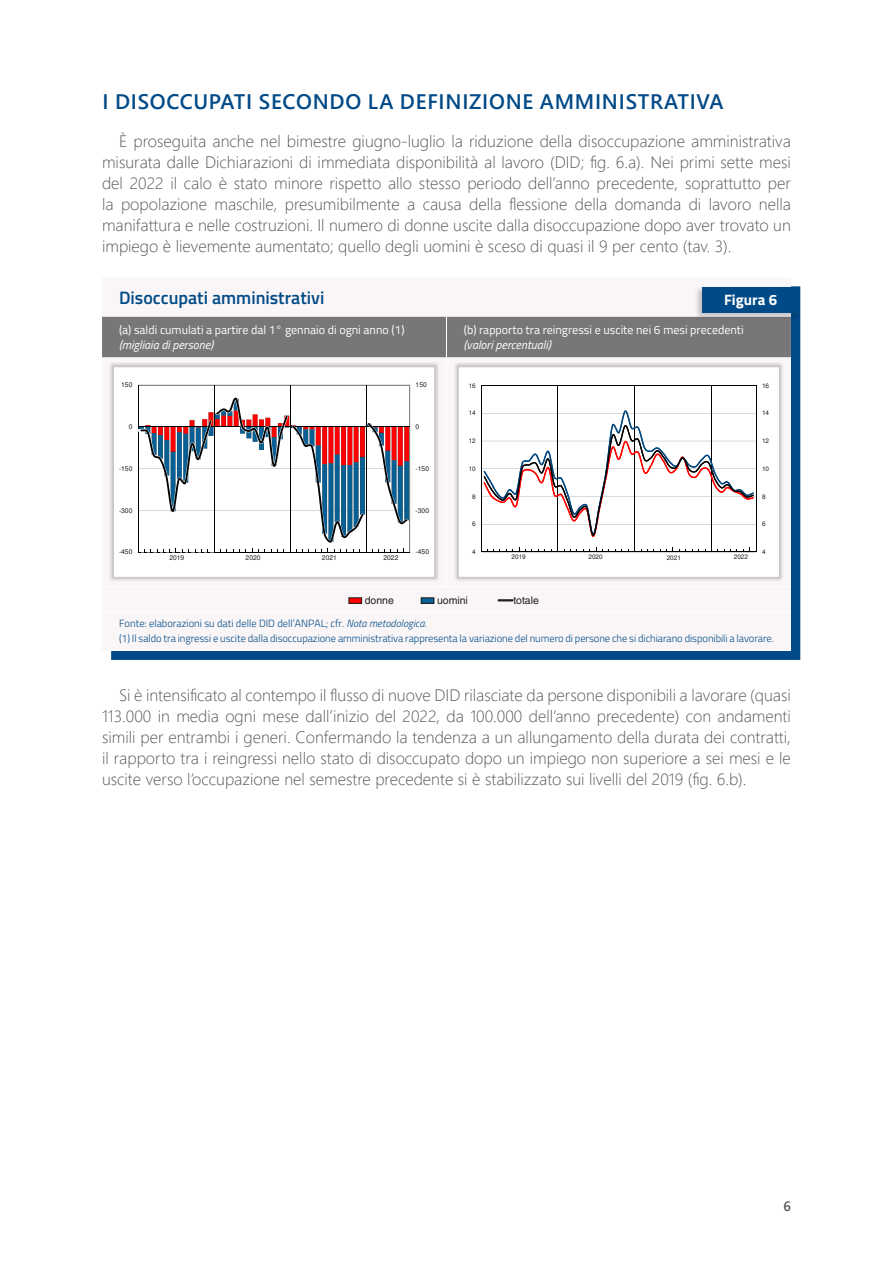
<style>
.page{position:relative;width:893px;height:1263px;background:#fff}
.page>*{position:absolute;margin:0;border:0;box-sizing:border-box;transform-origin:0 0}
.t1{font:600 21px "Segoe UI";letter-spacing:.035em;color:#004a87}
.t2{font:600 18px "Titillium";color:#004a87}
.t3{font:300 16.5px/21px "Segoe UI";color:#54555a;text-align:justify}
.t4{font:700 15px "Titillium";color:#fff}
.t5{font:600 13.5px "Segoe UI";color:#54555a}
.t6{font:12px "Titillium";color:#fff}
.t7{font:italic 12px "Titillium";color:#fff}
.t8{font:300 10.5px/15.5px "Titillium";letter-spacing:-.005em;color:#004a87}
.t9{font:10.5px "Helvetica LT Std";color:#1d1d1b}
.t10{font:6.75px "Helvetica";letter-spacing:-.005em;color:#1d1d1b}
.t11{font:6.45px "Helvetica";letter-spacing:-.005em;color:#1d1d1b}
.s1{font-style:italic}
</style>
<div class="page">
<div style="left:111px;top:287px;width:689px;height:373px;background:#004a87"></div>
<div style="left:102px;top:287px;width:689px;height:364px;background:#faf6f7"></div>
<div style="left:102px;top:317px;width:689px;height:40px;background:#77777a"></div>
<hr style="left:446px;top:317px;width:1px;height:40px;background:#fff">
<hr style="left:446px;top:357px;width:1px;height:229px;background:#fff">
<hr style="left:102px;top:586px;width:344px;height:1px;background:#fff">
<hr style="left:446px;top:586px;width:345px;height:1px;background:#fff">
<hr style="left:102px;top:612px;width:344px;height:1px;background:#fff">
<hr style="left:446px;top:612px;width:345px;height:1px;background:#fff">
<div style="left:109px;top:362px;width:331px;height:220px;background:#1d1d1b;opacity:.2"></div>
<div style="left:113px;top:366px;width:322px;height:212px;background:#fff"></div>
<hr style="left:138px;top:385px;width:272px;height:1px;background:#868686">
<hr style="left:410px;top:385px;width:1px;height:167px;background:#868686">
<hr style="left:138px;top:385px;width:1px;height:167px;background:#000">
<hr style="left:138px;top:427px;width:272px;height:1px;background:#000">
<hr style="left:214px;top:385px;width:1px;height:167px;background:#000">
<hr style="left:290px;top:385px;width:1px;height:167px;background:#000">
<hr style="left:366px;top:385px;width:1px;height:167px;background:#000">
<hr style="left:290px;top:552px;width:120px;height:1px;background:#000">
<svg style="left:138px;top:397px;width:271px;height:156px"></svg>
<div style="left:112px;top:366px;width:324px;height:212px;border:2px solid #cac8cb"></div>
<div style="left:453px;top:362px;width:331px;height:220px;background:#1d1d1b;opacity:.2"></div>
<div style="left:458px;top:366px;width:322px;height:212px;background:#fff"></div>
<svg style="left:482px;top:385px;width:275px;height:167px"></svg>
<hr style="left:481px;top:385px;width:275px;height:1px;background:#000">
<hr style="left:756px;top:386px;width:1px;height:166px;background:#000">
<hr style="left:481px;top:386px;width:1px;height:166px;background:#000">
<hr style="left:481px;top:552px;width:275px;height:1px;background:#000">
<svg style="left:506px;top:549px;width:7px;height:3px"></svg>
<svg style="left:519px;top:548px;width:7px;height:4px"></svg>
<svg style="left:532px;top:549px;width:7px;height:3px"></svg>
<svg style="left:545px;top:549px;width:7px;height:3px"></svg>
<hr style="left:558px;top:386px;width:1px;height:166px;background:#000">
<svg style="left:564px;top:549px;width:7px;height:3px"></svg>
<svg style="left:577px;top:549px;width:13px;height:3px"></svg>
<svg style="left:596px;top:548px;width:7px;height:4px"></svg>
<svg style="left:609px;top:549px;width:7px;height:3px"></svg>
<svg style="left:622px;top:549px;width:7px;height:3px"></svg>
<hr style="left:634px;top:386px;width:1px;height:166px;background:#000">
<svg style="left:648px;top:549px;width:6px;height:3px"></svg>
<svg style="left:660px;top:549px;width:7px;height:3px"></svg>
<svg style="left:673px;top:548px;width:7px;height:4px"></svg>
<svg style="left:686px;top:549px;width:13px;height:3px"></svg>
<hr style="left:711px;top:386px;width:1px;height:166px;background:#000">
<svg style="left:718px;top:549px;width:13px;height:3px"></svg>
<svg style="left:484px;top:410px;width:270px;height:127px"></svg>
<div style="left:457px;top:366px;width:323px;height:212px;border:2px solid #cac8cb"></div>
<div style="left:349px;top:598px;width:13px;height:5px;background:#f00"></div>
<div style="left:349px;top:598px;width:13px;height:6px;border:1px solid #1d1d1b"></div>
<div style="left:421px;top:598px;width:13px;height:5px;background:#085f95"></div>
<div style="left:421px;top:598px;width:13px;height:6px;border:1px solid #1d1d1b"></div>
<svg style="left:499px;top:599px;width:13px;height:2px"></svg>
<div style="left:694px;top:285px;width:107px;height:35px;background:#1d1d1b;opacity:.25"></div>
<div style="left:702px;top:287px;width:97px;height:26px;background:#004a87"></div>
<p class="t1" style="left:102px;top:82px;width:623px">I DISOCCUPATI SECONDO LA DEFINIZIONE AMMINISTRATIVA</p>
<p class="t3" style="left:102px;top:129px;width:690px;text-indent:17px">È proseguita anche nel bimestre giugno-luglio la riduzione della disoccupazione amministrativa misurata dalle Dichiarazioni di immediata disponibilità al lavoro (DID; fig. 6.a). Nei primi sette mesi del 2022 il calo è stato minore rispetto allo stesso periodo dell’anno precedente, soprattutto per la popolazione maschile, presumibilmente a causa della flessione della domanda di lavoro nella manifattura e nelle costruzioni. Il numero di donne uscite dalla disoccupazione dopo aver trovato un impiego è lievemente aumentato; quello degli uomini è sceso di quasi il 9 per cento (tav. 3).</p>
<p class="t2" style="left:119px;top:284px;width:207px">Disoccupati amministrativi</p>
<p class="t6" style="left:119px;top:321px;width:287px">(a) saldi cumulati a partire dal 1° gennaio di ogni anno (1)</p>
<p class="t7" style="left:119px;top:336px;width:96px">(migliaia di persone)</p>
<p class="t4" style="left:724px;top:289px;width:55px">Figura 6</p>
<p class="t6" style="left:464px;top:321px;width:281px">(b) rapporto tra reingressi e uscite nei 6 mesi precedenti</p>
<p class="t7" style="left:464px;top:336px;width:88px">(valori percentuali)</p>
<p class="t10" style="left:121px;top:382px;width:13px">150</p>
<p class="t10" style="left:416px;top:382px;width:13px">150</p>
<p class="t11" style="left:469px;top:383px;width:9px">16</p>
<p class="t11" style="left:762px;top:383px;width:9px">16</p>
<p class="t11" style="left:469px;top:411px;width:9px">14</p>
<p class="t11" style="left:762px;top:411px;width:9px">14</p>
<p class="t10" style="left:129px;top:424px;width:5px">0</p>
<p class="t10" style="left:416px;top:424px;width:5px">0</p>
<p class="t11" style="left:469px;top:438px;width:9px">12</p>
<p class="t11" style="left:762px;top:438px;width:9px">12</p>
<p class="t10" style="left:119px;top:466px;width:15px">-150</p>
<p class="t10" style="left:416px;top:466px;width:15px">-150</p>
<p class="t11" style="left:469px;top:466px;width:9px">10</p>
<p class="t11" style="left:762px;top:466px;width:9px">10</p>
<p class="t11" style="left:472px;top:494px;width:5px">8</p>
<p class="t11" style="left:762px;top:494px;width:5px">8</p>
<p class="t10" style="left:119px;top:508px;width:15px">-300</p>
<p class="t10" style="left:416px;top:508px;width:15px">-300</p>
<p class="t11" style="left:472px;top:522px;width:5px">6</p>
<p class="t11" style="left:762px;top:521px;width:5px">6</p>
<p class="t10" style="left:119px;top:549px;width:15px">-450</p>
<p class="t10" style="left:169px;top:555px;width:16px">2019</p>
<p class="t10" style="left:246px;top:555px;width:16px">2020</p>
<p class="t10" style="left:322px;top:555px;width:16px">2021</p>
<p class="t10" style="left:383px;top:555px;width:16px">2022</p>
<p class="t10" style="left:416px;top:549px;width:15px">-450</p>
<p class="t11" style="left:472px;top:549px;width:5px">4</p>
<p class="t11" style="left:512px;top:554px;width:16px">2019</p>
<p class="t11" style="left:588px;top:554px;width:16px">2020</p>
<p class="t11" style="left:667px;top:555px;width:16px">2021</p>
<p class="t11" style="left:734px;top:554px;width:16px">2022</p>
<p class="t11" style="left:762px;top:549px;width:5px">4</p>
<p class="t9" style="left:365px;top:594px;width:31px">donne</p>
<p class="t9" style="left:437px;top:594px;width:32px">uomini</p>
<p class="t9" style="left:514px;top:594px;width:27px">totale</p>
<p class="t8" style="left:119px;top:615px;width:656px">Fonte: elaborazioni su dati delle DID dell’ANPAL; cfr. <span class="s1">Nota metodologica</span>.<br>(1) Il saldo tra ingressi e uscite dalla disoccupazione amministrativa rappresenta la variazione del numero di persone che si dichiarano disponibili a lavorare.</p>
<p class="t3" style="left:102px;top:683px;width:690px;text-indent:17px">Si è intensificato al contempo il flusso di nuove DID rilasciate da persone disponibili a lavorare (quasi 113.000 in media ogni mese dall’inizio del 2022, da 100.000 dell’anno precedente) con andamenti simili per entrambi i generi. Confermando la tendenza a un allungamento della durata dei contratti, il rapporto tra i reingressi nello stato di disoccupato dopo un impiego non superiore a sei mesi e le uscite verso l’occupazione nel semestre precedente si è stabilizzato sui livelli del 2019 (fig. 6.b).</p>
<p class="t5" style="left:784px;top:1193px;width:9px">6</p>
</div>
